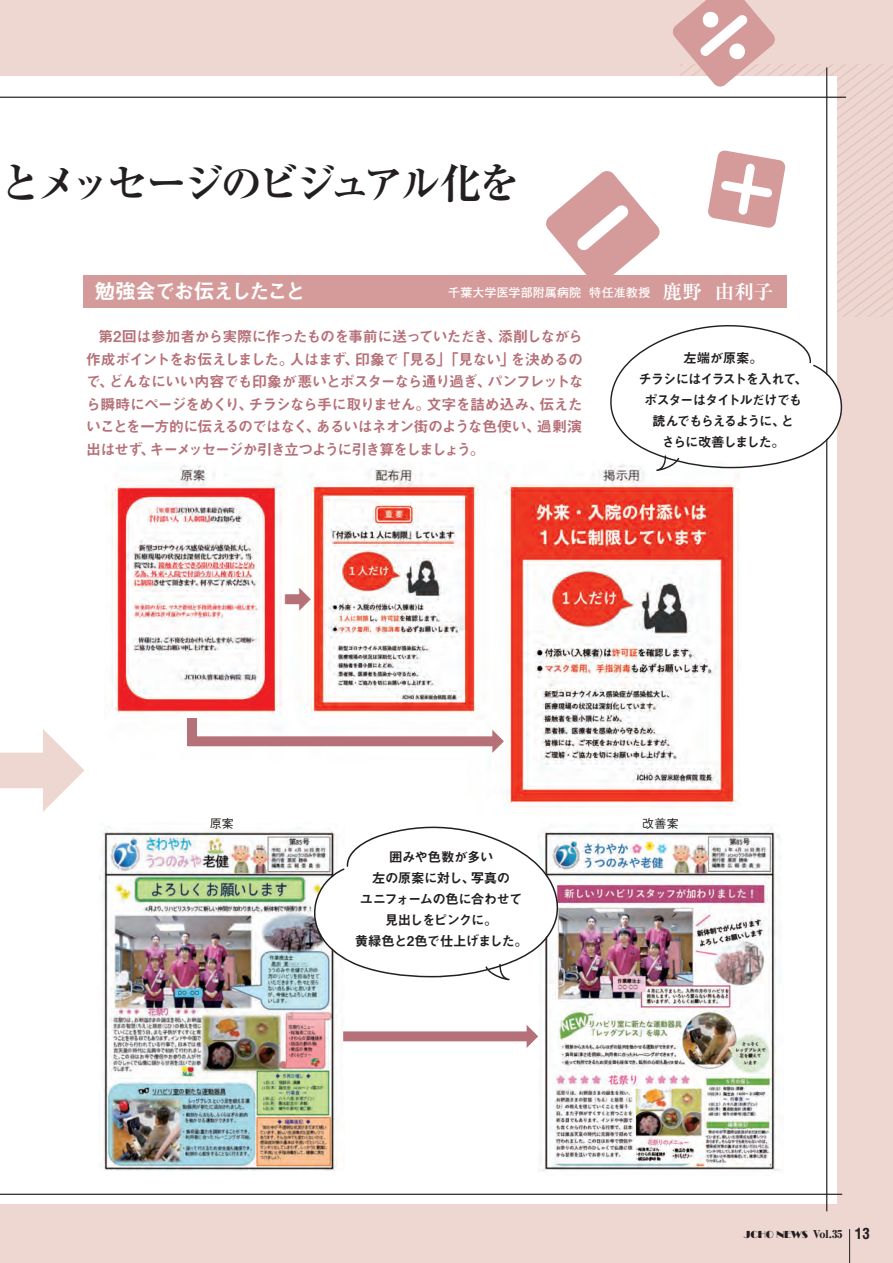
<style>
.page{position:relative;width:893px;height:1263px;background:#edd7d0}
.page>*{position:absolute;margin:0;border:0;box-sizing:border-box;transform-origin:0 0}
.t1{font:700 42px "Ryumin Pro";letter-spacing:-.115em;color:#231f20}
.t2{font:700 28.35px "Gothic MB101 Pro";color:#b67078}
.t3{font:21px "Midashi Go Pro MB31";letter-spacing:-.09em;color:#fff}
.t4{font:15px/22.5px "Midashi Go Pro MB31";letter-spacing:-.085em;color:#b67078;text-align:justify}
.t5{font:13.5px/21px "Midashi Go Pro MB31";letter-spacing:-.105em;color:#231f20;text-align:center}
.t6{font:13.5px/21px "Midashi Go Pro MB31";letter-spacing:-.05em;color:#231f20;text-align:center}
.t7{font:700 12px "Futo Go B101 Pro";letter-spacing:.015em;color:#fff}
.t8{font:500 12px "Gothic BBB Pro";color:#231f20}
.t9{font:10.5px "Broadway";color:#231f20}
.s1{font-family:"Ryumin Pro";font-size:19.5px}
.s2{font-family:"Ryumin Pro";font-weight:900}
.s3{font-family:"Arena";font-weight:700;font-stretch:condensed;font-size:15px}
</style>
<div class="page">
<div style="left:0;top:76px;width:837px;height:1128px;background:#fff"></div>
<hr style="left:849px;top:1229px;width:1px;height:34px;background:#231f20">
<hr style="left:0;top:97px;width:846px;height:1px;background:#231f20">
<hr style="left:0;top:1194px;width:842px;height:1px;background:#231f20">
<hr style="left:826px;top:67px;width:1px;height:1144px;background:#231f20">
<div style="left:83px;top:275px;width:704px;height:33px;background:#d59b9b"></div>
<img style="left:111px;top:465px;width:629px;height:343px">
<img style="left:540px;top:827px;width:240px;height:344px">
<img style="left:99px;top:828px;width:238px;height:343px">
<svg style="left:188px;top:730px;width:316px;height:23px"></svg>
<div style="left:188px;top:718px;width:9px;height:28px;background:#b67078"></div>
<svg style="left:0;top:729px;width:85px;height:83px"></svg>
<svg style="left:343px;top:1025px;width:195px;height:23px"></svg>
<svg style="left:310px;top:826px;width:250px;height:154px"></svg>
<svg style="left:545px;top:0;width:348px;height:471px"></svg>
<h1 class="t1" style="left:-1px;top:150px;width:523px">とメッセージのビジュアル化を</h1>
<h3 class="t3" style="left:94px;top:274px;width:213px">勉強会でお伝えしたこと</h3>
<p class="t7" style="left:448px;top:283px;width:327px">千葉大学医学部附属病院 特任准教授 <span class="s1">鹿野 由利子</span></p>
<p class="t4" style="left:86px;top:324px;width:499px;text-indent:12px">第2回は参加者から実際に作ったものを事前に送っていただき、添削しながら作成ポイントをお伝えしました。人はまず、印象で「見る」「見ない」を決めるので、どんなにいい内容でも印象が悪いとポスターなら通り過ぎ、パンフレットなら瞬時にページをめくり、チラシなら手に取りません。文字を詰め込み、伝えたいことを一方的に伝えるのではなく、あるいはネオン街のような色使い、過剰演出はせず、キーメッセージか引き立つように引き算をしましょう。</p>
<h2 class="t2" style="left:283px;top:576px;width:30px">➡</h2>
<p class="t5" style="left:638px;top:346px;width:171px">左端が原案。<br>チラシにはイラストを入れて、ポスターはタイトルだけでも読んでもらえるように、と<br>さらに改善しました。</p>
<p class="t8" style="left:210px;top:813px;width:26px">原案</p>
<p class="t8" style="left:642px;top:813px;width:38px">改善案</p>
<p class="t6" style="left:355px;top:844px;width:175px">囲みや色数が多い<br>左の原案に対し、写真の<br>ユニフォームの色に合わせて見出しをピンクに。<br>黄緑色と2色で仕上げました。</p>
<p class="t9" style="left:744px;top:1228px;width:128px">JCHO NEWS <span class="s2">Vol.35</span> <span class="s3">13</span></p>
</div>
